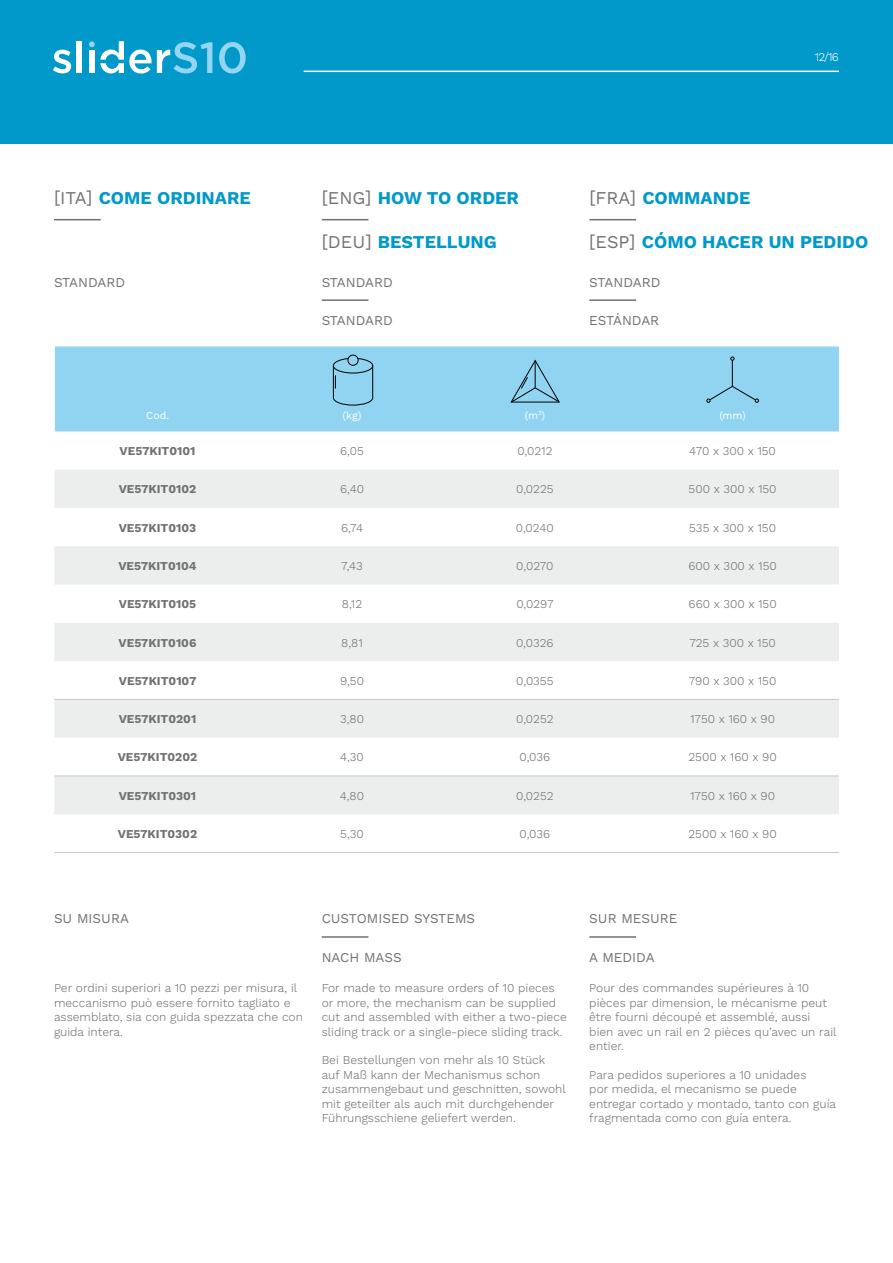
<style>
.page{position:relative;width:893px;height:1263px;background:#fff}
.page>*{position:absolute;margin:0;border:0;box-sizing:border-box;transform-origin:0 0}
.t1{font:700 18px "Work Sans";color:#0099ca}
.t2{font:13.5px "Work Sans";color:#707172}
.t3{font:300 12px/14.4px "Work Sans";color:#707172}
.t4{font:700 12px "Work Sans";color:#707172}
.t5{font:300 12px "Work Sans";color:#fff}
.t6{font:10.5px "Work Sans";color:#fff}
.s1{font-weight:400;color:#707172}
</style>
<div class="page">
<div style="left:0;top:0;width:893px;height:144px;background:#0099ca"></div>
<hr style="left:304px;top:71px;width:535px;height:1px;background:#fff">
<svg style="left:53px;top:50px;width:18px;height:23px"></svg>
<div style="left:77px;top:41px;width:5px;height:32px;background:#fff"></div>
<svg style="left:219px;top:42px;width:27px;height:32px"></svg>
<svg style="left:89px;top:41px;width:123px;height:33px"></svg>
<hr style="left:54px;top:219px;width:47px;height:1px;background:#707172">
<hr style="left:322px;top:219px;width:46px;height:1px;background:#707172">
<hr style="left:589px;top:219px;width:47px;height:1px;background:#707172">
<hr style="left:322px;top:299px;width:46px;height:2px;background:#707172">
<hr style="left:589px;top:299px;width:47px;height:2px;background:#707172">
<hr style="left:322px;top:936px;width:46px;height:2px;background:#707172">
<hr style="left:589px;top:936px;width:47px;height:2px;background:#707172">
<div style="left:55px;top:346px;width:784px;height:85px;background:#91d4f2"></div>
<svg style="left:54px;top:470px;width:785px;height:344px;fill:#eceded"></svg>
<hr style="left:54px;top:699px;width:207px;height:1px;background:#c6c7c8">
<hr style="left:261px;top:699px;width:182px;height:1px;background:#c6c7c8">
<hr style="left:443px;top:699px;width:183px;height:1px;background:#c6c7c8">
<hr style="left:626px;top:699px;width:213px;height:1px;background:#c6c7c8">
<hr style="left:54px;top:775px;width:207px;height:1px;background:#c6c7c8">
<hr style="left:261px;top:775px;width:182px;height:1px;background:#c6c7c8">
<hr style="left:443px;top:775px;width:183px;height:1px;background:#c6c7c8">
<hr style="left:626px;top:775px;width:213px;height:1px;background:#c6c7c8">
<hr style="left:54px;top:852px;width:207px;height:1px;background:#c6c7c8">
<hr style="left:261px;top:852px;width:182px;height:1px;background:#c6c7c8">
<hr style="left:443px;top:852px;width:183px;height:1px;background:#c6c7c8">
<hr style="left:626px;top:852px;width:213px;height:1px;background:#c6c7c8">
<svg style="left:332px;top:397px;width:42px;height:9px"></svg>
<hr style="left:372px;top:366px;width:1px;height:32px;background:#000">
<hr style="left:333px;top:366px;width:1px;height:32px;background:#000">
<svg style="left:332px;top:358px;width:42px;height:30px"></svg>
<div style="left:347px;top:355px;width:12px;height:11px;border:1px solid #000;border-radius:50%"></div>
<svg style="left:510px;top:360px;width:50px;height:43px;background:#81bcd7"></svg>
<svg style="left:706px;top:356px;width:53px;height:47px;background:#8acae7"></svg>
<h1 class="t1" style="left:54px;top:187px;width:198px"><span class="s1">[ITA]</span> COME ORDINARE</h1>
<h1 class="t1" style="left:322px;top:187px;width:199px"><span class="s1">[ENG]</span> HOW TO ORDER</h1>
<h1 class="t1" style="left:322px;top:232px;width:177px"><span class="s1">[DEU]</span> BESTELLUNG</h1>
<p class="t2" style="left:54px;top:274px;width:73px">STANDARD</p>
<p class="t2" style="left:322px;top:274px;width:73px">STANDARD</p>
<p class="t2" style="left:322px;top:313px;width:73px">STANDARD</p>
<p class="t5" style="left:815px;top:50px;width:26px">12/16</p>
<h1 class="t1" style="left:589px;top:187px;width:163px"><span class="s1">[FRA]</span> COMMANDE</h1>
<h1 class="t1" style="left:589px;top:232px;width:281px"><span class="s1">[ESP]</span> CÓMO HACER UN PEDIDO</h1>
<p class="t2" style="left:589px;top:274px;width:73px">STANDARD</p>
<p class="t2" style="left:589px;top:313px;width:71px">ESTÁNDAR</p>
<p class="t6" style="left:146px;top:409px;width:24px">Cod.</p>
<p class="t6" style="left:342px;top:409px;width:21px">(kg)</p>
<p class="t6" style="left:525px;top:409px;width:22px">(m<sup>3</sup>)</p>
<p class="t6" style="left:719px;top:409px;width:28px">(mm)</p>
<p class="t4" style="left:120px;top:444px;width:77px">VE57KIT0101</p>
<p class="t3" style="left:340px;top:444px;width:25px">6,05</p>
<p class="t3" style="left:517px;top:444px;width:37px">0,0212</p>
<p class="t3" style="left:689px;top:444px;width:88px">470 x 300 x 150</p>
<p class="t4" style="left:119px;top:482px;width:79px">VE57KIT0102</p>
<p class="t3" style="left:340px;top:483px;width:26px">6,40</p>
<p class="t3" style="left:516px;top:483px;width:39px">0,0225</p>
<p class="t3" style="left:689px;top:483px;width:89px">500 x 300 x 150</p>
<p class="t4" style="left:119px;top:521px;width:79px">VE57KIT0103</p>
<p class="t3" style="left:341px;top:521px;width:24px">6,74</p>
<p class="t3" style="left:516px;top:521px;width:39px">0,0240</p>
<p class="t3" style="left:689px;top:521px;width:88px">535 x 300 x 150</p>
<p class="t4" style="left:118px;top:559px;width:80px">VE57KIT0104</p>
<p class="t3" style="left:341px;top:559px;width:24px">7,43</p>
<p class="t3" style="left:516px;top:559px;width:39px">0,0270</p>
<p class="t3" style="left:688px;top:559px;width:90px">600 x 300 x 150</p>
<p class="t4" style="left:119px;top:597px;width:79px">VE57KIT0105</p>
<p class="t3" style="left:342px;top:597px;width:22px">8,12</p>
<p class="t3" style="left:516px;top:597px;width:39px">0,0297</p>
<p class="t3" style="left:689px;top:597px;width:90px">660 x 300 x 150</p>
<p class="t4" style="left:119px;top:635px;width:79px">VE57KIT0106</p>
<p class="t3" style="left:341px;top:636px;width:23px">8,81</p>
<p class="t3" style="left:516px;top:636px;width:39px">0,0326</p>
<p class="t3" style="left:689px;top:636px;width:88px">725 x 300 x 150</p>
<p class="t4" style="left:119px;top:674px;width:79px">VE57KIT0107</p>
<p class="t3" style="left:340px;top:674px;width:25px">9,50</p>
<p class="t3" style="left:516px;top:674px;width:39px">0,0355</p>
<p class="t3" style="left:689px;top:674px;width:89px">790 x 300 x 150</p>
<p class="t4" style="left:119px;top:712px;width:79px">VE57KIT0201</p>
<p class="t3" style="left:340px;top:712px;width:25px">3,80</p>
<p class="t3" style="left:516px;top:712px;width:39px">0,0252</p>
<p class="t3" style="left:690px;top:712px;width:87px">1750 x 160 x 90</p>
<p class="t4" style="left:118px;top:750px;width:81px">VE57KIT0202</p>
<p class="t3" style="left:340px;top:750px;width:25px">4,30</p>
<p class="t3" style="left:520px;top:750px;width:32px">0,036</p>
<p class="t3" style="left:688px;top:750px;width:90px">2500 x 160 x 90</p>
<p class="t4" style="left:119px;top:789px;width:79px">VE57KIT0301</p>
<p class="t3" style="left:340px;top:789px;width:26px">4,80</p>
<p class="t3" style="left:516px;top:789px;width:39px">0,0252</p>
<p class="t3" style="left:690px;top:789px;width:87px">1750 x 160 x 90</p>
<p class="t4" style="left:118px;top:827px;width:81px">VE57KIT0302</p>
<p class="t3" style="left:340px;top:827px;width:25px">5,30</p>
<p class="t3" style="left:520px;top:827px;width:32px">0,036</p>
<p class="t3" style="left:688px;top:827px;width:90px">2500 x 160 x 90</p>
<p class="t2" style="left:54px;top:911px;width:76px">SU MISURA</p>
<p class="t2" style="left:322px;top:911px;width:155px">CUSTOMISED SYSTEMS</p>
<p class="t2" style="left:322px;top:949px;width:82px">NACH MASS</p>
<p class="t2" style="left:589px;top:911px;width:90px">SUR MESURE</p>
<p class="t2" style="left:589px;top:949px;width:67px">A MEDIDA</p>
<p class="t3" style="left:54px;top:981px;width:250px">Per ordini superiori a 10 pezzi per misura, il meccanismo può essere fornito tagliato e assemblato, sia con guida spezzata che con guida intera.</p>
<p class="t3" style="left:322px;top:981px;width:247px">For made to measure orders of 10 pieces or more, the mechanism can be supplied cut and assembled with either a two-piece sliding track or a single-piece sliding track.</p>
<p class="t3" style="left:322px;top:1053px;width:246px">Bei Bestellungen von mehr als 10 Stück auf Maß kann der Mechanismus schon zusammengebaut und geschnitten, sowohl mit geteilter als auch mit durchgehender Führungsschiene geliefert werden.</p>
<p class="t3" style="left:589px;top:981px;width:249px">Pour des commandes supérieures à 10 pièces par dimension, le mécanisme peut être fourni découpé et assemblé, aussi bien avec un rail en 2 pièces qu’avec un rail entier.</p>
<p class="t3" style="left:589px;top:1068px;width:248px">Para pedidos superiores a 10 unidades<br>por medida, el mecanismo se puede entregar cortado y montado, tanto con guía fragmentada como con guía entera.</p>
</div>
